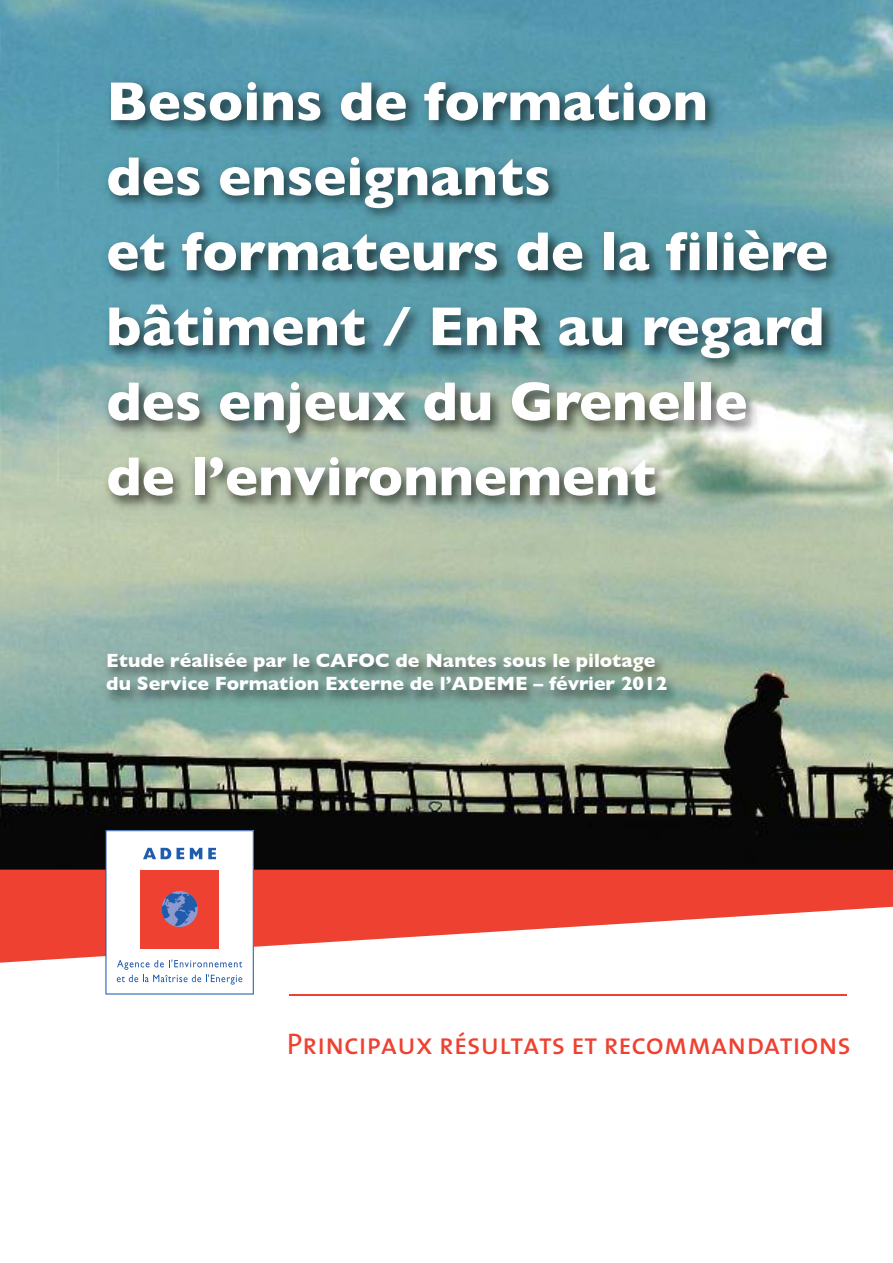
<style>
.page{position:relative;width:893px;height:1263px;background:#fff}
.page>*{position:absolute;margin:0;border:0;box-sizing:border-box;transform-origin:0 0}
.t1{font:700 55.5px/75px "Gill Sans";color:#fff}
.t2{font:29.85px "The Mix Caps";letter-spacing:-.01em;color:#ee4131}
.t3{font:700 19.5px/23.5px "Gill Sans";color:#fff}
</style>
<div class="page">
<img style="left:0;top:0;width:893px;height:870px">
<svg style="left:0;top:870px;width:893px;height:93px;fill:#ee4131"></svg>
<svg style="left:105px;top:830px;width:149px;height:164px"></svg>
<hr style="left:289px;top:994px;width:558px;height:1px;background:#ee4131">
<img style="left:58px;top:68px;width:835px;height:701px">
<p class="t1" style="left:106px;top:64px;width:723px">Besoins de formation<br>des enseignants<br>et formateurs de la filière bâtiment / EnR au regard des enjeux du Grenelle de l’environnement</p>
<p class="t3" style="left:106px;top:648px;width:563px">Etude réalisée par le CAFOC de Nantes sous le pilotage du Service Formation Externe de l’ADEME – février 2012</p>
<p class="t2" style="left:287px;top:1034px;width:566px">Principaux résultats et recommandations</p>
</div>
